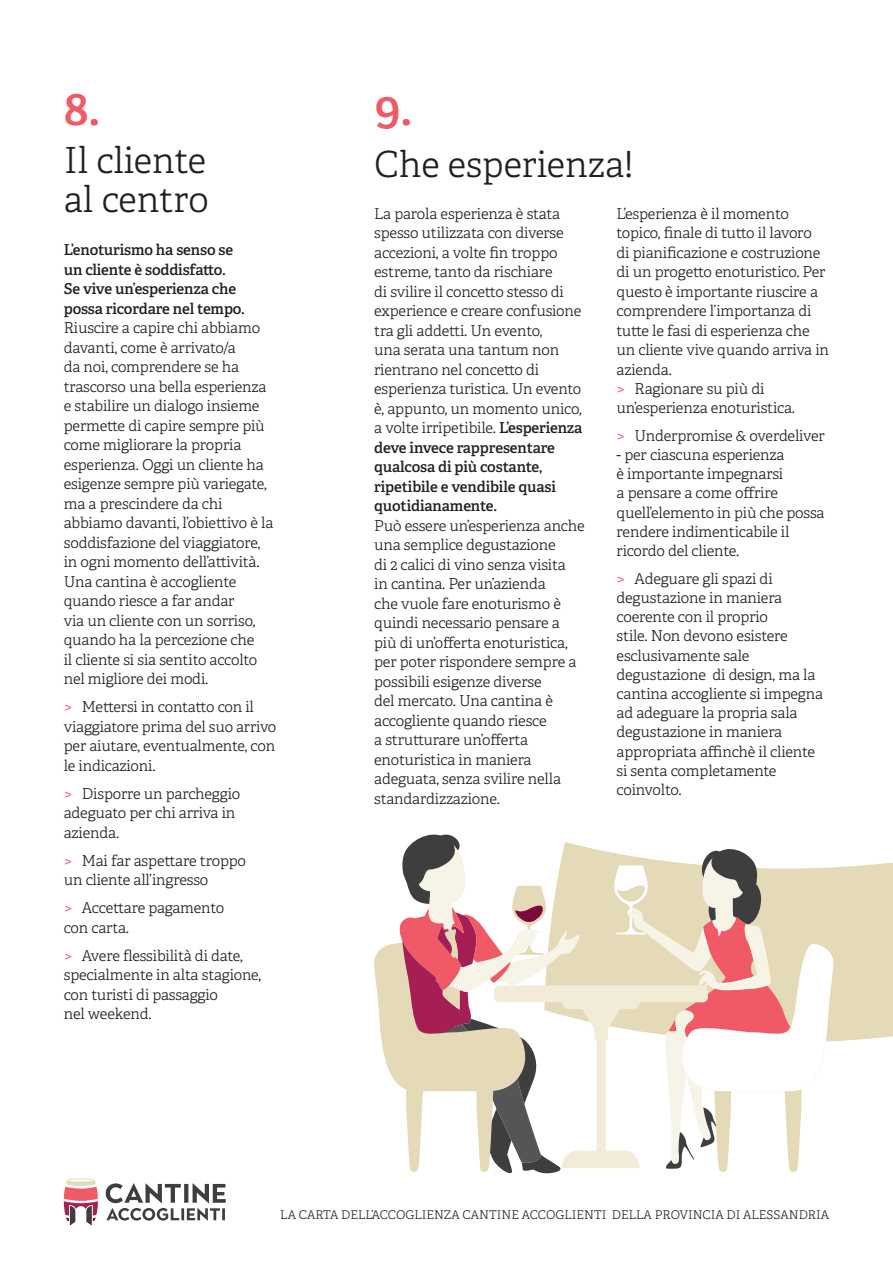
<style>
.page{position:relative;width:893px;height:1263px;background:#fff}
.page>*{position:absolute;margin:0;border:0;box-sizing:border-box;transform-origin:0 0}
.t1{font:600 48px "Adelle";color:#f05a67}
.t2{font:300 36px/39px "Adelle";color:#231f20}
.t3{font:300 15px/19.5px "Adelle";letter-spacing:-.01em;color:#231f20}
.t4{font:600 15px/19.5px "Adelle";letter-spacing:-.01em;color:#231f20}
.t5{font:300 12px "Adelle";color:#231f20}
.s1{color:#f05a67}
.s2{font-weight:600}
</style>
<div class="page">
<div style="left:834px;top:862px;width:59px;height:180px;background:#e5dab7"></div>
<svg style="left:64px;top:1178px;width:34px;height:47px"></svg>
<svg style="left:106px;top:1183px;width:120px;height:37px"></svg>
<svg style="left:374px;top:834px;width:460px;height:340px"></svg>
<h1 class="t1" style="left:64px;top:78px;width:38px">8.</h1>
<h2 class="t2" style="left:64px;top:141px;width:146px">Il cliente al centro</h2>
<p class="t4" style="left:64px;top:240px;width:183px">L’enoturismo ha senso se un cliente è soddisfatto.<br>Se vive un’esperienza che possa ricordare nel tempo.</p>
<p class="t3" style="left:64px;top:318px;width:211px">Riuscire a capire chi abbiamo davanti, come è arrivato/a<br>da noi, comprendere se ha trascorso una bella esperienza e stabilire un dialogo insieme permette di capire sempre più come migliorare la propria esperienza. Oggi un cliente ha esigenze sempre più variegate, ma a prescindere da chi abbiamo davanti, l’obiettivo è la soddisfazione del viaggiatore, in ogni momento dell’attività.<br>Una cantina è accogliente quando riesce a far andar<br>via un cliente con un sorriso, quando ha la percezione che<br>il cliente si sia sentito accolto nel migliore dei modi.</p>
<p class="t3" style="left:64px;top:697px;width:214px"><span class="s1">&gt;</span> Mettersi in contatto con il viaggiatore prima del suo arrivo per aiutare, eventualmente, con le indicazioni.</p>
<p class="t3" style="left:64px;top:784px;width:178px"><span class="s1">&gt;</span> Disporre un parcheggio adeguato per chi arriva in azienda.</p>
<p class="t3" style="left:64px;top:851px;width:184px"><span class="s1">&gt;</span> Mai far aspettare troppo un cliente all’ingresso</p>
<p class="t3" style="left:64px;top:898px;width:162px"><span class="s1">&gt;</span> Accettare pagamento con carta.</p>
<p class="t3" style="left:64px;top:946px;width:199px"><span class="s1">&gt;</span> Avere flessibilità di date, specialmente in alta stagione, con turisti di passaggio<br>nel weekend.</p>
<h1 class="t1" style="left:374px;top:78px;width:40px">9.</h1>
<h2 class="t2" style="left:374px;top:146px;width:261px">Che esperienza!</h2>
<p class="t3" style="left:374px;top:204px;width:210px">La parola esperienza è stata spesso utilizzata con diverse accezioni, a volte fin troppo estreme, tanto da rischiare<br>di svilire il concetto stesso di experience e creare confusione tra gli addetti. Un evento,<br>una serata una tantum non rientrano nel concetto di esperienza turistica. Un evento è, appunto, un momento unico, a volte irripetibile. <span class="s2">L’esperienza deve invece rappresentare qualcosa di più costante, ripetibile e vendibile quasi quotidianamente.</span></p>
<p class="t3" style="left:374px;top:516px;width:212px">Può essere un’esperienza anche una semplice degustazione<br>di 2 calici di vino senza visita<br>in cantina. Per un’azienda<br>che vuole fare enoturismo è quindi necessario pensare a più di un’offerta enoturistica, per poter rispondere sempre a possibili esigenze diverse<br>del mercato. Una cantina è accogliente quando riesce<br>a strutturare un’offerta enoturistica in maniera adeguata, senza svilire nella standardizzazione.</p>
<p class="t3" style="left:617px;top:204px;width:214px">L’esperienza è il momento topico, finale di tutto il lavoro<br>di pianificazione e costruzione di un progetto enoturistico. Per questo è importante riuscire a comprendere l’importanza di tutte le fasi di esperienza che un cliente vive quando arriva in azienda.<br><span class="s1">&gt;</span> Ragionare su più di un’esperienza enoturistica.</p>
<p class="t3" style="left:617px;top:426px;width:210px"><span class="s1">&gt;</span> Underpromise &amp; overdeliver</p>
<p class="t3" style="left:617px;top:445px;width:209px">- per ciascuna esperienza<br>è importante impegnarsi<br>a pensare a come offrire quell’elemento in più che possa rendere indimenticabile il ricordo del cliente.</p>
<p class="t3" style="left:617px;top:569px;width:208px"><span class="s1">&gt;</span> Adeguare gli spazi di degustazione in maniera coerente con il proprio<br>stile. Non devono esistere esclusivamente sale degustazione di design, ma la cantina accogliente si impegna ad adeguare la propria sala degustazione in maniera appropriata affinchè il cliente si senta completamente coinvolto.</p>
<p class="t5" style="left:280px;top:1208px;width:550px">LA CARTA DELL’ACCOGLIENZA CANTINE ACCOGLIENTI DELLA PROVINCIA DI ALESSANDRIA</p>
</div>
